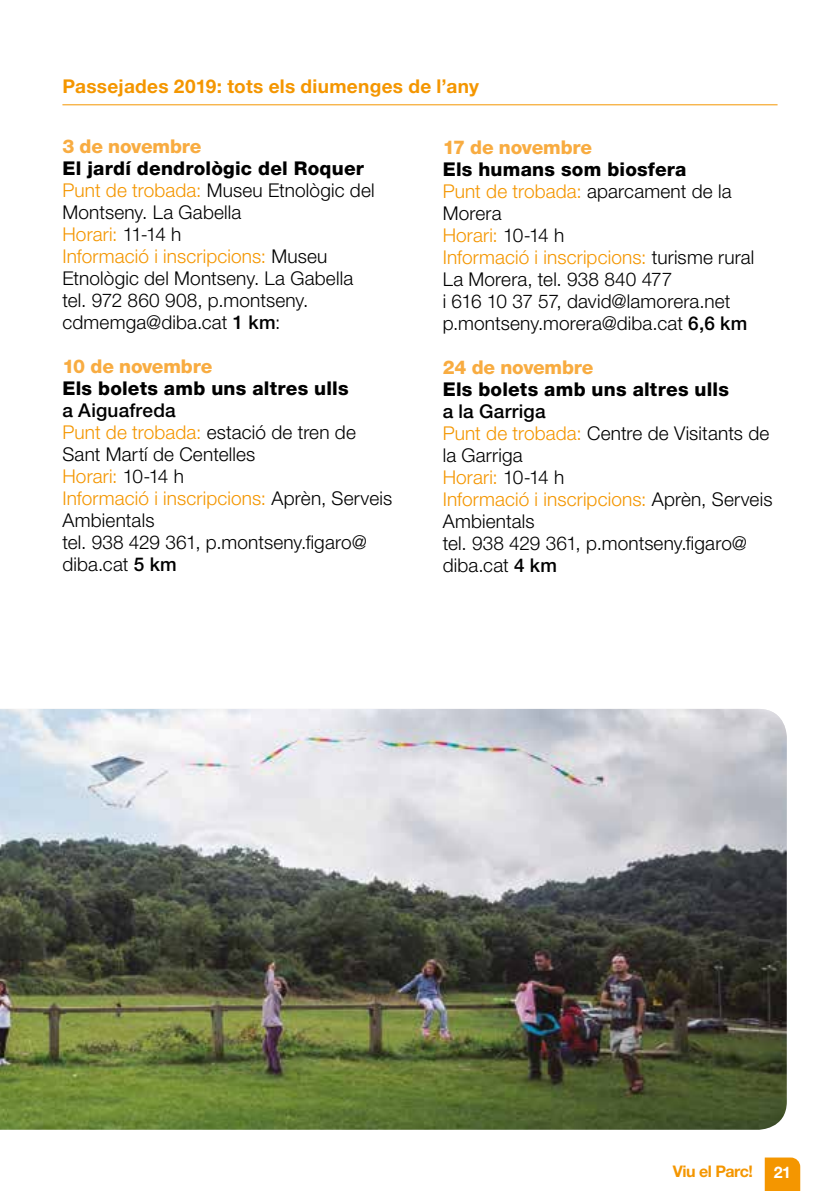
<style>
.page{position:relative;width:840px;height:1191px;background:#fff}
.page>*{position:absolute;margin:0;border:0;box-sizing:border-box;transform-origin:0 0}
.t1{font:300 19px/22px "Helvetica Neue LT Std";letter-spacing:.01em;color:#000}
.t2{font:800 19px "Helvetica Neue LT Std";letter-spacing:.01em;color:#000}
.t3{font:800 19px "Helvetica Neue LT Std";letter-spacing:-.01em;color:#f8ac41}
.t4{font:700 19px "Helvetica Neue LT Std";letter-spacing:.015em;color:#f49600}
.t5{font:700 16px "Helvetica Neue LT Std";letter-spacing:-.03em;color:#f49600}
.t6{font:700 16px "Helvetica Neue LT Std";color:#fff}
.s1{font-weight:800}
.s2{color:#f49600}
.s3{font-weight:500}
</style>
<div class="page">
<svg style="left:764px;top:1157px;width:35px;height:34px"></svg>
<hr style="left:62px;top:104px;width:715px;height:1px;background:#f49600">
<img style="left:0;top:709px;width:786px;height:420px">
<p class="t4" style="left:62px;top:74px;width:418px">Passejades 2019: tots els diumenges de l’any</p>
<p class="t3" style="left:62px;top:134px;width:140px">3 de novembre</p>
<p class="t1" style="left:62px;top:156px;width:313px"><span class="s1">El jardí dendrològic del Roquer<br></span><span class="s2">Punt de trobada:</span> Museu Etnològic del<br>Montseny. La Gabella<br><span class="s2">Horari:</span> 11-14 h<br><span class="s2">Informació i inscripcions:</span> Museu<br>Etnològic del Montseny. La Gabella tel. 972 860 908, p.montseny. cdmemga@diba.cat <span class="s3">1 km</span>:</p>
<p class="t3" style="left:62px;top:354px;width:151px">10 de novembre</p>
<p class="t2" style="left:62px;top:376px;width:287px">Els bolets amb uns altres ulls</p>
<p class="t1" style="left:62px;top:398px;width:331px"><span class="s3">a Aiguafreda<br></span><span class="s2">Punt de trobada:</span> estació de tren de<br>Sant Martí de Centelles<br><span class="s2">Horari:</span> 10-14 h<br><span class="s2">Informació i inscripcions:</span> Aprèn, Serveis<br>Ambientals<br>tel. 938 429 361, p.montseny.figaro@ diba.cat <span class="s3">5 km</span></p>
<p class="t3" style="left:442px;top:136px;width:151px">17 de novembre</p>
<p class="t1" style="left:442px;top:158px;width:313px"><span class="s1">Els humans som biosfera<br></span><span class="s2">Punt de trobada:</span> aparcament de la<br>Morera<br><span class="s2">Horari:</span> 10-14 h<br><span class="s2">Informació i inscripcions:</span> turisme rural<br>La Morera, tel. 938 840 477<br>i 616 10 37 57, david@lamorera.net p.montseny.morera@diba.cat <span class="s3">6,6 km</span></p>
<p class="t3" style="left:442px;top:356px;width:152px">24 de novembre</p>
<p class="t2" style="left:442px;top:378px;width:287px">Els bolets amb uns altres ulls</p>
<p class="t1" style="left:442px;top:400px;width:331px"><span class="s3">a la Garriga<br></span><span class="s2">Punt de trobada:</span> Centre de Visitants de la Garriga<br><span class="s2">Horari:</span> 10-14 h<br><span class="s2">Informació i inscripcions:</span> Aprèn, Serveis<br>Ambientals<br>tel. 938 429 361, p.montseny.figaro@ diba.cat <span class="s3">4 km</span></p>
<p class="t5" style="left:672px;top:1161px;width:82px">Viu el Parc!</p>
<p class="t6" style="left:773px;top:1162px;width:19px">21</p>
</div>
